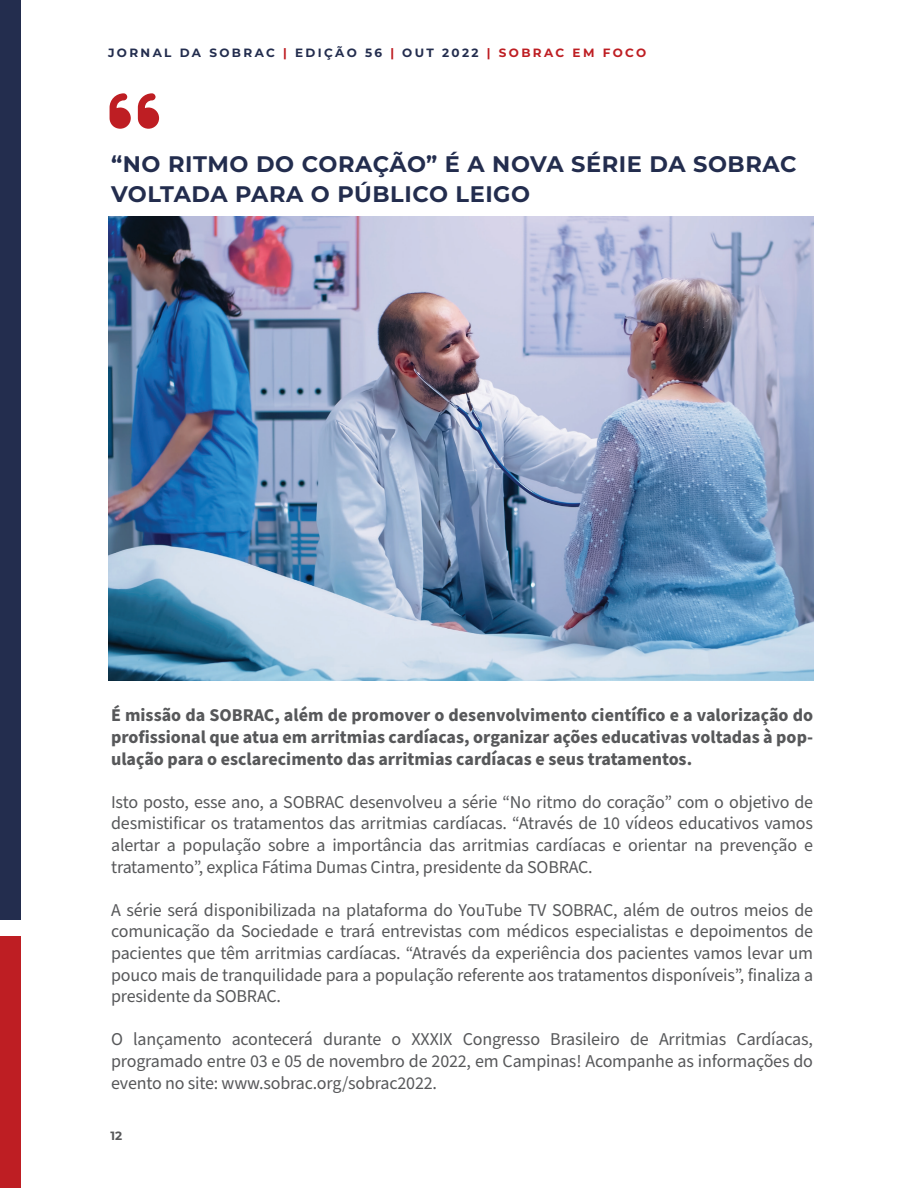
<style>
.page{position:relative;width:918px;height:1188px;background:#fff}
.page>*{position:absolute;margin:0;border:0;box-sizing:border-box;transform-origin:0 0}
.t1{font:56.55px "Font Awesome 6 Free Solid";color:#be1e23}
.t2{font:700 22.5px/30px "Montserrat";letter-spacing:.025em;color:#232d4e}
.t3{font:18px/21.6px "Source Sans Pro";letter-spacing:-.01em;color:#57585a;text-align:justify}
.t4{font:700 18px/21.6px "Source Sans Pro";color:#57585a;text-align:justify}
.t5{font:700 12px "Montserrat";letter-spacing:.2em;color:#232d4e}
.t6{font:700 12px "Montserrat";color:#57585a}
.s1{color:#be1e23}
</style>
<div class="page">
<div style="left:0;top:0;width:21px;height:920px;background:#232d4e"></div>
<div style="left:0;top:936px;width:21px;height:252px;background:#be1e23"></div>
<img style="left:108px;top:217px;width:705px;height:463px">
<p class="t5" style="left:108px;top:44px;width:540px">JORNAL DA SOBRAC <span class="s1">|</span> EDIÇÃO 56 <span class="s1">|</span> OUT 2022 <span class="s1">| SOBRAC EM FOCO</span></p>
<h1 class="t1" style="left:110px;top:83px;width:51px">❑◆□▼●▼</h1>
<p class="t2" style="left:111px;top:148px;width:687px">“NO RITMO DO CORAÇÃO” É A NOVA SÉRIE DA SOBRAC<br>VOLTADA PARA O PÚBLICO LEIGO</p>
<p class="t4" style="left:111px;top:705px;width:704px">É missão da SOBRAC, além de promover o desenvolvimento científico e a valorização do profissional que atua em arritmias cardíacas, organizar ações educativas voltadas à pop&shy;ulação para o esclarecimento das arritmias cardíacas e seus tratamentos.</p>
<p class="t3" style="left:111px;top:792px;width:704px">Isto posto, esse ano, a SOBRAC desenvolveu a série “No ritmo do coração” com o objetivo de desmistificar os tratamentos das arritmias cardíacas. “Através de 10 vídeos educativos vamos alertar a população sobre a importância das arritmias cardíacas e orientar na prevenção e tratamento”, explica Fátima Dumas Cintra, presidente da SOBRAC.</p>
<p class="t3" style="left:111px;top:900px;width:704px">A série será disponibilizada na plataforma do YouTube TV SOBRAC, além de outros meios de comunicação da Sociedade e trará entrevistas com médicos especialistas e depoimentos de pacientes que têm arritmias cardíacas. “Através da experiência dos pacientes vamos levar um pouco mais de tranquilidade para a população referente aos tratamentos disponíveis”, finaliza a presidente da SOBRAC.</p>
<p class="t3" style="left:111px;top:1029px;width:703px">O lançamento acontecerá durante o XXXIX Congresso Brasileiro de Arritmias Cardíacas, programado entre 03 e 05 de novembro de 2022, em Campinas! Acompanhe as informações do evento no site: www.sobrac.org/sobrac2022.</p>
<p class="t6" style="left:110px;top:1127px;width:13px">12</p>
</div>
